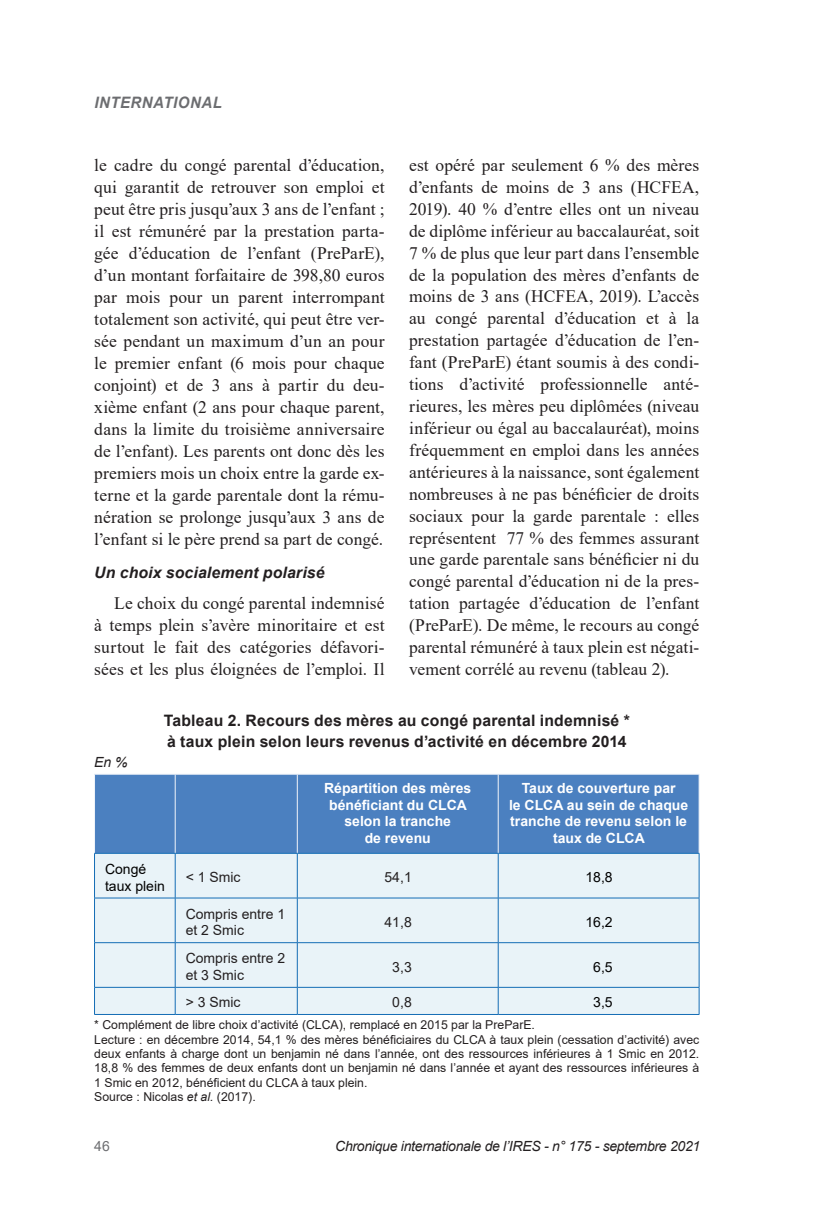
<style>
.page{position:relative;width:814px;height:1211px;background:#fff}
.page>*{position:absolute;margin:0;border:0;box-sizing:border-box;transform-origin:0 0}
.t1{font:17.5px/21.9px "Times New Roman";letter-spacing:.005em;color:#231f20;text-align:justify}
.NO_IMAGE{font:700 15.75px/20.5px "Arial";letter-spacing:.015em;color:#231f20}
.TITRE_SECTION2{font:italic 700 15.75px "Arial";letter-spacing:.01em;color:#231f20}
.t2{font:italic 700 15.75px "Arial";letter-spacing:.035em;color:#6c6d70;scale:.95 1}
.Tab_1er_ligne_8{font:700 14px/16.6px "Arial";color:#fff;text-align:center}
.TAB_GAUCHE_ITAL_8{font:italic 14px "Arial";letter-spacing:-.02em;color:#231f20}
.Tab_gauche_8{font:14px/16.6px "Arial";color:#231f20}
.Tab_gauche_8-2{font:14px/16.6px "Arial";color:#000}
.Tab_droite_8{font:14px "Arial";color:#231f20}
.Tab_droite_8-2{font:14px "Arial";color:#000}
.t3{font:14px "Arial";color:#6c6d70}
.SOURCES{font:12.25px/14.3px "Arial";color:#231f20;text-align:justify}
.s1{font-style:italic}
</style>
<div class="page">
<div style="left:95px;top:775px;width:603px;height:78px;background:#4b80c0"></div>
<div style="left:95px;top:854px;width:603px;height:160px;background:#e9f3f8"></div>
<hr style="left:175px;top:774px;width:1px;height:79px;background:#f1f4fa">
<hr style="left:297px;top:774px;width:1px;height:79px;background:#f1f4fa">
<hr style="left:498px;top:774px;width:1px;height:79px;background:#f1f4fa">
<hr style="left:175px;top:853px;width:1px;height:44px;background:#146db5">
<hr style="left:297px;top:853px;width:1px;height:44px;background:#146db5">
<hr style="left:498px;top:853px;width:1px;height:44px;background:#146db5">
<hr style="left:94px;top:897px;width:81px;height:1px;background:#146db5">
<hr style="left:175px;top:897px;width:122px;height:1px;background:#146db5">
<hr style="left:175px;top:898px;width:1px;height:44px;background:#146db5">
<hr style="left:297px;top:897px;width:201px;height:1px;background:#146db5">
<hr style="left:297px;top:898px;width:1px;height:44px;background:#146db5">
<hr style="left:498px;top:897px;width:201px;height:1px;background:#146db5">
<hr style="left:498px;top:898px;width:1px;height:44px;background:#146db5">
<hr style="left:94px;top:942px;width:81px;height:1px;background:#146db5">
<hr style="left:175px;top:942px;width:122px;height:1px;background:#146db5">
<hr style="left:175px;top:942px;width:1px;height:45px;background:#146db5">
<hr style="left:297px;top:942px;width:201px;height:1px;background:#146db5">
<hr style="left:297px;top:942px;width:1px;height:45px;background:#146db5">
<hr style="left:498px;top:942px;width:201px;height:1px;background:#146db5">
<hr style="left:498px;top:942px;width:1px;height:45px;background:#146db5">
<hr style="left:94px;top:987px;width:81px;height:1px;background:#146db5">
<hr style="left:175px;top:987px;width:122px;height:1px;background:#146db5">
<svg style="left:175px;top:987px;width:1px;height:27px"></svg>
<hr style="left:297px;top:987px;width:201px;height:1px;background:#146db5">
<svg style="left:297px;top:987px;width:1px;height:27px"></svg>
<hr style="left:498px;top:987px;width:201px;height:1px;background:#146db5">
<svg style="left:498px;top:987px;width:1px;height:27px"></svg>
<hr style="left:94px;top:774px;width:81px;height:1px;background:#f1f4fa">
<hr style="left:94px;top:774px;width:1px;height:79px;background:#f1f4fa">
<hr style="left:175px;top:774px;width:122px;height:1px;background:#f1f4fa">
<hr style="left:297px;top:774px;width:201px;height:1px;background:#f1f4fa">
<hr style="left:498px;top:774px;width:201px;height:1px;background:#f1f4fa">
<hr style="left:698px;top:774px;width:1px;height:79px;background:#f1f4fa">
<hr style="left:94px;top:853px;width:81px;height:1px;background:#146db5">
<hr style="left:94px;top:853px;width:1px;height:44px;background:#146db5">
<hr style="left:175px;top:853px;width:122px;height:1px;background:#146db5">
<hr style="left:297px;top:853px;width:201px;height:1px;background:#146db5">
<hr style="left:498px;top:853px;width:201px;height:1px;background:#146db5">
<hr style="left:698px;top:853px;width:1px;height:44px;background:#146db5">
<hr style="left:94px;top:898px;width:1px;height:44px;background:#146db5">
<hr style="left:698px;top:898px;width:1px;height:44px;background:#146db5">
<hr style="left:94px;top:942px;width:1px;height:45px;background:#146db5">
<hr style="left:698px;top:942px;width:1px;height:45px;background:#146db5">
<svg style="left:94px;top:987px;width:1px;height:27px"></svg>
<svg style="left:698px;top:987px;width:1px;height:27px"></svg>
<hr style="left:94px;top:1014px;width:81px;height:1px;background:#146db5">
<hr style="left:175px;top:1014px;width:122px;height:1px;background:#146db5">
<hr style="left:297px;top:1014px;width:201px;height:1px;background:#146db5">
<hr style="left:498px;top:1014px;width:201px;height:1px;background:#146db5">
<p class="t2" style="left:94px;top:92px;width:136px">INTERNATIONAL</p>
<p class="t1" style="left:94px;top:153px;width:292px">le cadre du congé parental d’éducation, qui garantit de retrouver son emploi et peut être pris jusqu’aux 3 ans de l’enfant ; il est rémunéré par la prestation parta&shy;gée d’éducation de l’enfant (PreParE), d’un montant forfaitaire de 398,80 euros par mois pour un parent interrompant totalement son activité, qui peut être ver&shy;sée pendant un maximum d’un an pour le premier enfant (6 mois pour chaque conjoint) et de 3 ans à partir du deu&shy;xième enfant (2 ans pour chaque parent, dans la limite du troisième anniversaire de l’enfant). Les parents ont donc dès les premiers mois un choix entre la garde ex&shy;terne et la garde parentale dont la rému&shy;nération se prolonge jusqu’aux 3 ans de l’enfant si le père prend sa part de congé.</p>
<p class="TITRE_SECTION2" style="left:94px;top:562px;width:232px">Un choix socialement polarisé</p>
<p class="t1" style="left:94px;top:591px;width:292px;text-indent:20px">Le choix du congé parental indemnisé à temps plein s’avère minoritaire et est surtout le fait des catégories défavori&shy;sées et les plus éloignées de l’emploi. Il</p>
<p class="t1" style="left:409px;top:154px;width:292px">est opéré par seulement 6 % des mères d’enfants de moins de 3 ans (HCFEA, 2019). 40 % d’entre elles ont un niveau de diplôme inférieur au baccalauréat, soit 7 % de plus que leur part dans l’ensemble de la population des mères d’enfants de moins de 3 ans (HCFEA, 2019). L’accès au congé parental d’éducation et à la prestation partagée d’éducation de l’en&shy;fant (PreParE) étant soumis à des condi&shy;tions d’activité professionnelle anté&shy;rieures, les mères peu diplômées (niveau inférieur ou égal au baccalauréat), moins fréquemment en emploi dans les années antérieures à la naissance, sont également nombreuses à ne pas bénéficier de droits sociaux pour la garde parentale : elles représentent 77 % des femmes assurant une garde parentale sans bénéficier ni du congé parental d’éducation ni de la pres&shy;tation partagée d’éducation de l’enfant (PreParE). De même, le recours au congé parental rémunéré à taux plein est négati&shy;vement corrélé au revenu (tableau 2).</p>
<p class="NO_IMAGE" style="left:164px;top:710px;width:467px">Tableau 2. Recours des mères au congé parental indemnisé * à taux plein selon leurs revenus d’activité en décembre 2014</p>
<p class="TAB_GAUCHE_ITAL_8" style="left:94px;top:753px;width:35px">En %</p>
<p class="Tab_1er_ligne_8" style="left:324px;top:779px;width:149px">Répartition des mères bénéficiant du CLCA selon la tranche<br>de revenu</p>
<p class="Tab_1er_ligne_8" style="left:509px;top:779px;width:181px">Taux de couverture par<br>le CLCA au sein de chaque tranche de revenu selon le taux de CLCA</p>
<p class="Tab_gauche_8-2" style="left:105px;top:860px;width:61px">Congé taux plein</p>
<p class="Tab_gauche_8" style="left:186px;top:868px;width:56px">&lt; 1 Smic</p>
<p class="Tab_droite_8" style="left:384px;top:867px;width:29px">54,1</p>
<p class="Tab_droite_8-2" style="left:585px;top:867px;width:29px">18,8</p>
<p class="Tab_gauche_8" style="left:186px;top:905px;width:101px">Compris entre 1 et 2 Smic</p>
<p class="Tab_droite_8" style="left:384px;top:912px;width:29px">41,8</p>
<p class="Tab_droite_8-2" style="left:585px;top:912px;width:29px">16,2</p>
<p class="Tab_gauche_8" style="left:186px;top:949px;width:101px">Compris entre 2 et 3 Smic</p>
<p class="Tab_droite_8" style="left:392px;top:957px;width:21px">3,3</p>
<p class="Tab_droite_8-2" style="left:593px;top:957px;width:21px">6,5</p>
<p class="Tab_gauche_8" style="left:186px;top:994px;width:56px">&gt; 3 Smic</p>
<p class="Tab_droite_8" style="left:392px;top:992px;width:21px">0,8</p>
<p class="Tab_droite_8-2" style="left:593px;top:992px;width:21px">3,5</p>
<p class="SOURCES" style="left:94px;top:1017px;width:442px">* Complément de libre choix d’activité (CLCA), remplacé en 2015 par la PreParE.</p>
<p class="SOURCES" style="left:94px;top:1031px;width:606px">Lecture : en décembre 2014, 54,1 % des mères bénéficiaires du CLCA à taux plein (cessation d’activité) avec deux enfants à charge dont un benjamin né dans l’année, ont des ressources inférieures à 1 Smic en 2012.<br>18,8 % des femmes de deux enfants dont un benjamin né dans l’année et ayant des ressources inférieures à 1 Smic en 2012, bénéficient du CLCA à taux plein.</p>
<p class="SOURCES" style="left:94px;top:1089px;width:163px">Source : Nicolas <span class="s1">et al.</span> (2017).</p>
<p class="t3" style="left:94px;top:1136px;width:17px">46</p>
<p class="TAB_GAUCHE_ITAL_8" style="left:335px;top:1136px;width:366px">Chronique internationale de l’IRES - n° 175 - septembre 2021</p>
</div>
